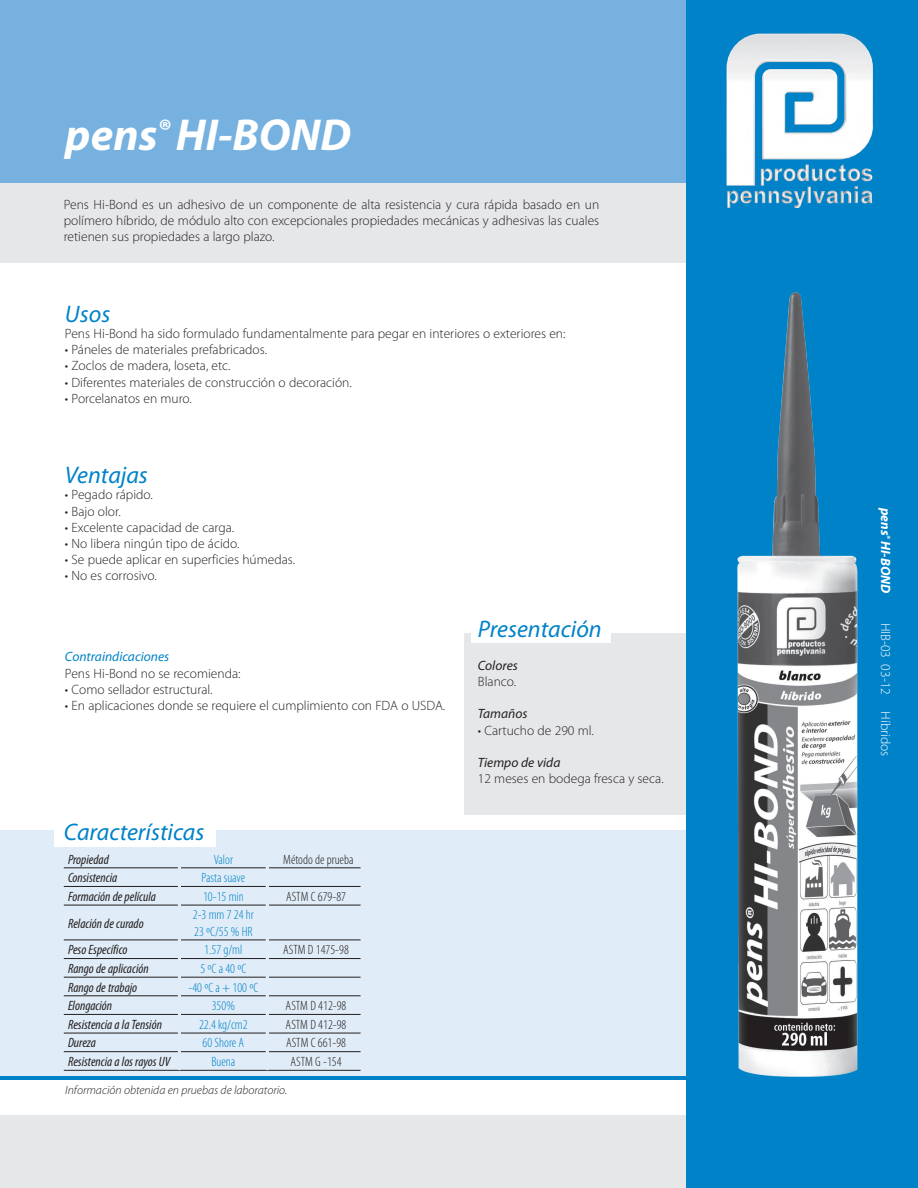
<style>
.page{position:relative;width:918px;height:1188px;background:#fff}
.page>*{position:absolute;margin:0;border:0;box-sizing:border-box;transform-origin:0 0}
.titulo1{font:italic 700 45px "Myriad Pro";color:#fff}
.subtema{font:italic 24px "Myriad Pro";color:#0082c8}
.texto{font:300 13.5px/16.2px "Myriad Pro";color:#231f20;text-align:justify}
.tabla-frente{font:italic condensed 13.5px "Myriad Pro";color:#231f20}
.tabla-frente-2{font:300 condensed 13.5px "Myriad Pro";color:#0082c8}
.tabla-frente-3{font:300 condensed 13.5px "Myriad Pro";color:#231f20}
.txt_azul{font:italic 13.5px "Myriad Pro";color:#231f20}
.texto-2{font:300 13.5px "Myriad Pro";color:#fff}
.texto-3{font:italic 13.5px "Myriad Pro";color:#0082c8}
.texto-4{font:italic 700 13.5px "Myriad Pro";color:#fff}
.texto-5{font:italic 300 12px "Myriad Pro";color:#231f20}
</style>
<div class="page">
<div style="left:0;top:830px;width:709px;height:247px;background:#e0ecf7"></div>
<div style="left:54px;top:819px;width:162px;height:28px;background:#fff"></div>
<div style="left:465px;top:633px;width:241px;height:182px;background:#e6e7e9"></div>
<div style="left:471px;top:615px;width:140px;height:27px;background:#fff"></div>
<div style="left:0;top:0;width:917px;height:185px;background:#76b1df"></div>
<div style="left:0;top:183px;width:918px;height:79px;background:#e6e7e9"></div>
<div style="left:0;top:1115px;width:917px;height:73px;background:#e6e7e9"></div>
<div style="left:686px;top:0;width:232px;height:1188px;background:#0082c8"></div>
<hr style="left:0;top:1077px;width:689px;height:3px;background:#0082c8">
<img style="left:726px;top:34px;width:147px;height:152px">
<hr style="left:64px;top:867px;width:114px;height:1px;background:#231f20">
<hr style="left:181px;top:867px;width:85px;height:1px;background:#231f20">
<hr style="left:269px;top:867px;width:92px;height:1px;background:#231f20">
<hr style="left:64px;top:886px;width:114px;height:1px;background:#231f20">
<hr style="left:181px;top:886px;width:85px;height:1px;background:#231f20">
<hr style="left:269px;top:886px;width:92px;height:1px;background:#231f20">
<hr style="left:64px;top:905px;width:114px;height:1px;background:#231f20">
<hr style="left:181px;top:905px;width:85px;height:1px;background:#231f20">
<hr style="left:269px;top:905px;width:92px;height:1px;background:#231f20">
<hr style="left:64px;top:940px;width:114px;height:1px;background:#231f20">
<hr style="left:181px;top:940px;width:85px;height:1px;background:#231f20">
<hr style="left:269px;top:940px;width:92px;height:1px;background:#231f20">
<hr style="left:64px;top:958px;width:114px;height:1px;background:#231f20">
<hr style="left:181px;top:958px;width:85px;height:1px;background:#231f20">
<hr style="left:269px;top:958px;width:92px;height:1px;background:#231f20">
<hr style="left:64px;top:977px;width:114px;height:1px;background:#231f20">
<hr style="left:181px;top:977px;width:85px;height:1px;background:#231f20">
<hr style="left:269px;top:977px;width:92px;height:1px;background:#231f20">
<hr style="left:64px;top:995px;width:114px;height:1px;background:#231f20">
<hr style="left:181px;top:995px;width:85px;height:1px;background:#231f20">
<hr style="left:269px;top:995px;width:92px;height:1px;background:#231f20">
<hr style="left:64px;top:1014px;width:114px;height:1px;background:#231f20">
<hr style="left:181px;top:1014px;width:85px;height:1px;background:#231f20">
<hr style="left:269px;top:1014px;width:92px;height:1px;background:#231f20">
<hr style="left:64px;top:1033px;width:114px;height:1px;background:#231f20">
<hr style="left:181px;top:1033px;width:85px;height:1px;background:#231f20">
<hr style="left:269px;top:1033px;width:92px;height:1px;background:#231f20">
<hr style="left:64px;top:1051px;width:114px;height:1px;background:#231f20">
<hr style="left:181px;top:1051px;width:85px;height:1px;background:#231f20">
<hr style="left:269px;top:1051px;width:92px;height:1px;background:#231f20">
<hr style="left:64px;top:1070px;width:115px;height:1px;background:#231f20">
<hr style="left:179px;top:1070px;width:88px;height:1px;background:#231f20">
<hr style="left:267px;top:1070px;width:94px;height:1px;background:#231f20">
<img style="left:737px;top:292px;width:121px;height:785px">
<p class="titulo1" style="left:65px;top:106px;width:287px">pens<sup>®</sup> HI-BOND</p>
<p class="texto" style="left:64px;top:196px;width:537px">Pens Hi-Bond es un adhesivo de un componente de alta resistencia y cura rápida basado en un polímero híbrido, de módulo alto con excepcionales propiedades mecánicas y adhesivas las cuales retienen sus propiedades a largo plazo.</p>
<p class="subtema" style="left:65px;top:299px;width:47px">Usos</p>
<p class="texto" style="left:65px;top:325px;width:502px">Pens Hi-Bond ha sido formulado fundamentalmente para pegar en interiores o exteriores en:</p>
<p class="texto" style="left:65px;top:341px;width:204px">• Páneles de materiales prefabricados.</p>
<p class="texto" style="left:65px;top:358px;width:167px">• Zoclos de madera, loseta, etc.</p>
<p class="texto" style="left:65px;top:374px;width:288px">• Diferentes materiales de construcción o decoración.</p>
<p class="texto" style="left:65px;top:390px;width:128px">• Porcelanatos en muro.</p>
<p class="subtema" style="left:65px;top:460px;width:84px">Ventajas</p>
<p class="texto" style="left:65px;top:487px;width:89px">• Pegado rápido.</p>
<p class="texto" style="left:65px;top:503px;width:57px">• Bajo olor.</p>
<p class="texto" style="left:65px;top:519px;width:171px">• Excelente capacidad de carga.</p>
<p class="texto" style="left:65px;top:535px;width:176px">• No libera ningún tipo de ácido.</p>
<p class="texto" style="left:65px;top:551px;width:232px">• Se puede aplicar en superficies húmedas.</p>
<p class="texto" style="left:65px;top:568px;width:93px">• No es corrosivo.</p>
<p class="texto-3" style="left:65px;top:648px;width:106px">Contraindicaciones</p>
<p class="texto" style="left:65px;top:665px;width:177px">Pens Hi-Bond no se recomienda:</p>
<p class="texto" style="left:65px;top:681px;width:149px">• Como sellador estructural.</p>
<p class="texto" style="left:65px;top:697px;width:382px">• En aplicaciones donde se requiere el cumplimiento con FDA o USDA.</p>
<h2 class="subtema" style="left:64px;top:817px;width:142px">Características</h2>
<p class="tabla-frente" style="left:68px;top:851px;width:42px">Propiedad</p>
<p class="tabla-frente-2" style="left:214px;top:851px;width:21px">Valor</p>
<p class="tabla-frente-3" style="left:283px;top:851px;width:72px">Método de prueba</p>
<p class="tabla-frente" style="left:68px;top:870px;width:51px">Consistencia</p>
<p class="tabla-frente-2" style="left:202px;top:870px;width:45px">Pasta suave</p>
<p class="tabla-frente" style="left:68px;top:888px;width:89px">Formación de película</p>
<p class="tabla-frente-2" style="left:203px;top:888px;width:42px">10-15 min</p>
<p class="tabla-frente-3" style="left:286px;top:888px;width:62px">ASTM C 679-87</p>
<p class="tabla-frente" style="left:68px;top:915px;width:77px">Relación de curado</p>
<p class="tabla-frente-2" style="left:193px;top:907px;width:63px">2-3 mm 7 24 hr</p>
<p class="tabla-frente-2" style="left:194px;top:923px;width:60px">23 ºC/55 % HR</p>
<p class="tabla-frente" style="left:68px;top:942px;width:61px">Peso Específico</p>
<p class="tabla-frente-2" style="left:204px;top:942px;width:40px">1.57 g/ml</p>
<p class="tabla-frente-3" style="left:283px;top:942px;width:67px">ASTM D 1475-98</p>
<p class="tabla-frente" style="left:68px;top:960px;width:82px">Rango de aplicación</p>
<p class="tabla-frente-2" style="left:200px;top:960px;width:47px">5 ºC a 40 ºC</p>
<p class="tabla-frente" style="left:68px;top:979px;width:71px">Rango de trabajo</p>
<p class="tabla-frente-2" style="left:188px;top:979px;width:71px">-40 ºC a + 100 ºC</p>
<p class="tabla-frente" style="left:68px;top:998px;width:46px">Elongación</p>
<p class="tabla-frente-2" style="left:212px;top:998px;width:25px">350%</p>
<p class="tabla-frente-3" style="left:286px;top:998px;width:62px">ASTM D 412-98</p>
<p class="tabla-frente" style="left:68px;top:1016px;width:95px">Resistencia a la Tensión</p>
<p class="tabla-frente-2" style="left:199px;top:1016px;width:50px">22.4 kg/cm2</p>
<p class="tabla-frente-3" style="left:286px;top:1016px;width:62px">ASTM D 412-98</p>
<p class="tabla-frente" style="left:68px;top:1035px;width:29px">Dureza</p>
<p class="tabla-frente-2" style="left:203px;top:1035px;width:43px">60 Shore A</p>
<p class="tabla-frente-3" style="left:286px;top:1035px;width:62px">ASTM C 661-98</p>
<p class="tabla-frente" style="left:68px;top:1053px;width:104px">Resistencia a los rayos UV</p>
<p class="tabla-frente-2" style="left:211px;top:1054px;width:25px">Buena</p>
<p class="tabla-frente-3" style="left:291px;top:1054px;width:53px">ASTM G -154</p>
<p class="texto-5" style="left:65px;top:1083px;width:223px">Información obtenida en pruebas de laboratorio.</p>
<p class="subtema" style="left:478px;top:615px;width:125px">Presentación</p>
<p class="txt_azul" style="left:478px;top:657px;width:41px">Colores</p>
<p class="texto" style="left:478px;top:673px;width:40px">Blanco.</p>
<p class="txt_azul" style="left:478px;top:706px;width:51px">Tamaños</p>
<p class="texto" style="left:478px;top:722px;width:118px">• Cartucho de 290 ml.</p>
<p class="txt_azul" style="left:478px;top:754px;width:84px">Tiempo de vida</p>
<p class="texto" style="left:478px;top:770px;width:187px">12 meses en bodega fresca y seca.</p>
<p class="texto-4" style="left:894px;top:508px;width:87px;rotate:90deg">pens<sup>®</sup> HI-BOND</p>
<p class="texto-2" style="left:894px;top:623px;width:135px;rotate:90deg">HIB-03 03-12 Híbridos</p>
</div>
